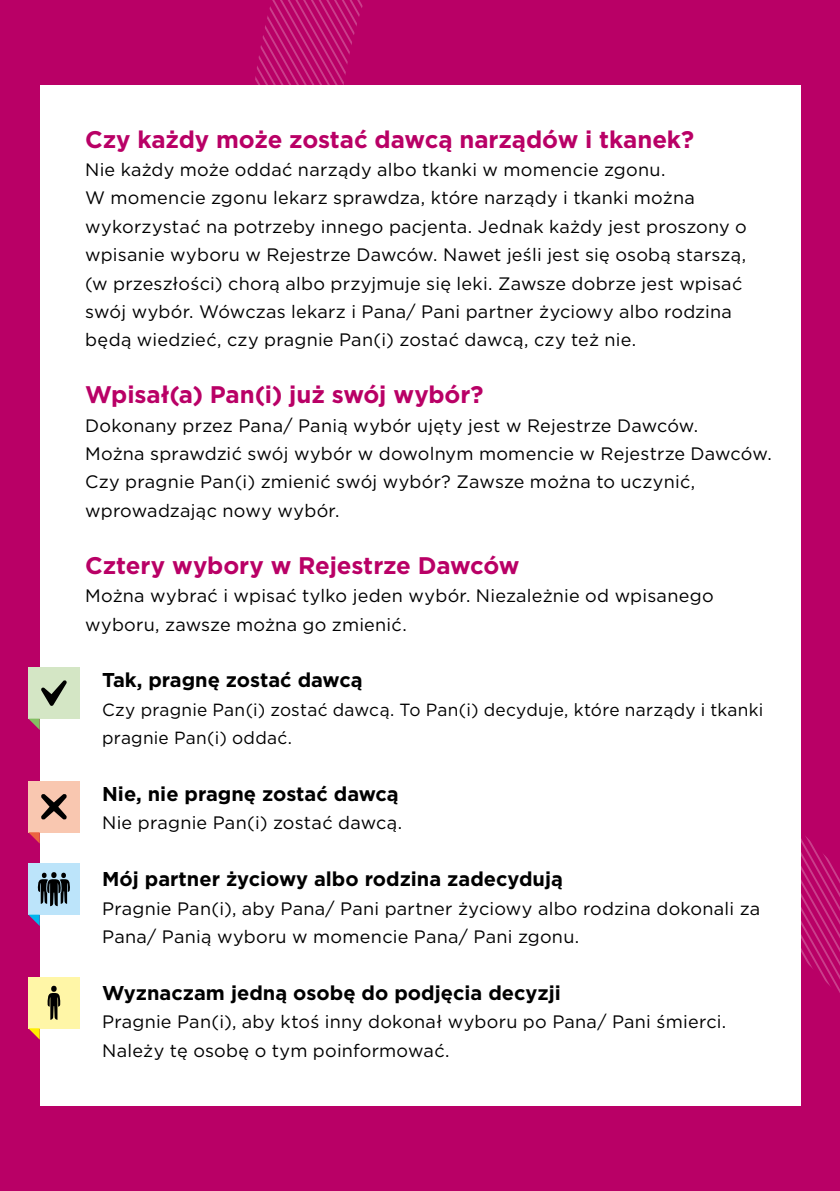
<style>
.page{position:relative;width:840px;height:1191px;background:#fff}
.page>*{position:absolute;margin:0;border:0;box-sizing:border-box;transform-origin:0 0}
.H3_-_Paragraafkop{font:700 24px "Gotham";letter-spacing:-.005em;color:#b90066}
.H4_-_Kop__keuzes{font:700 20px "Gotham";color:#000}
.Plat__zwart___4mm{font:18px/28.4px "Gotham";letter-spacing:.015em;color:#000}
.Plat__zwart{font:18px/28.4px "Gotham";letter-spacing:.015em;color:#000}
.Plat__zwart-2{font:17.6px/28.4px "Gotham";letter-spacing:.015em;color:#000}
</style>
<div class="page">
<div style="left:0;top:0;width:839px;height:1191px;background:#b90066"></div>
<svg style="left:799px;top:85px;width:5px;height:928px"></svg>
<svg style="left:804px;top:836px;width:35px;height:155px"></svg>
<div style="left:40px;top:85px;width:759px;height:1021px;background:#fff"></div>
<div style="left:28px;top:667px;width:51px;height:51px;background:#d4e6c5"></div>
<svg style="left:41px;top:680px;width:26px;height:26px"></svg>
<svg style="left:28px;top:718px;width:12px;height:12px"></svg>
<div style="left:28px;top:781px;width:51px;height:51px;background:#f9c7b0"></div>
<svg style="left:41px;top:794px;width:26px;height:25px"></svg>
<svg style="left:28px;top:832px;width:12px;height:11px"></svg>
<div style="left:28px;top:863px;width:51px;height:51px;background:#bce4fa"></div>
<svg style="left:37px;top:872px;width:33px;height:34px"></svg>
<svg style="left:28px;top:914px;width:12px;height:12px"></svg>
<div style="left:28px;top:977px;width:51px;height:51px;background:#fff6a7"></div>
<svg style="left:47px;top:985px;width:13px;height:34px"></svg>
<svg style="left:28px;top:1028px;width:12px;height:11px"></svg>
<h3 class="H3_-_Paragraafkop" style="left:85px;top:123px;width:610px">Czy każdy może zostać dawcą narządów i tkanek?</h3>
<p class="Plat__zwart___4mm" style="left:85px;top:155px;width:662px">Nie każdy może oddać narządy albo tkanki w momencie zgonu.<br>W momencie zgonu lekarz sprawdza, które narządy i tkanki można wykorzystać na potrzeby innego pacjenta. Jednak każdy jest proszony o wpisanie wyboru w Rejestrze Dawców. Nawet jeśli jest się osobą starszą, (w przeszłości) chorą albo przyjmuje się leki. Zawsze dobrze jest wpisać swój wybór. Wówczas lekarz i Pana/ Pani partner życiowy albo rodzina będą wiedzieć, czy pragnie Pan(i) zostać dawcą, czy też nie.</p>
<h3 class="H3_-_Paragraafkop" style="left:85px;top:379px;width:399px">Wpisał(a) Pan(i) już swój wybór?</h3>
<p class="Plat__zwart___4mm" style="left:85px;top:411px;width:688px">Dokonany przez Pana/ Panią wybór ujęty jest w Rejestrze Dawców.<br>Można sprawdzić swój wybór w dowolnym momencie w Rejestrze Dawców.<br>Czy pragnie Pan(i) zmienić swój wybór? Zawsze można to uczynić, wprowadzając nowy wybór.</p>
<h3 class="H3_-_Paragraafkop" style="left:85px;top:549px;width:435px">Cztery wybory w Rejestrze Dawców</h3>
<p class="Plat__zwart" style="left:85px;top:581px;width:629px">Można wybrać i wpisać tylko jeden wybór. Niezależnie od wpisanego wyboru, zawsze można go zmienić.</p>
<h4 class="H4_-_Kop__keuzes" style="left:102px;top:667px;width:262px">Tak, pragnę zostać dawcą</h4>
<p class="Plat__zwart-2" style="left:102px;top:695px;width:662px">Czy pragnie Pan(i) zostać dawcą. To Pan(i) decyduje, które narządy i tkanki pragnie Pan(i) oddać.</p>
<h4 class="H4_-_Kop__keuzes" style="left:102px;top:780px;width:298px">Nie, nie pragnę zostać dawcą</h4>
<p class="Plat__zwart" style="left:102px;top:808px;width:301px">Nie pragnie Pan(i) zostać dawcą.</p>
<h4 class="H4_-_Kop__keuzes" style="left:102px;top:866px;width:462px">Mój partner życiowy albo rodzina zadecydują</h4>
<p class="Plat__zwart" style="left:102px;top:893px;width:659px">Pragnie Pan(i), aby Pana/ Pani partner życiowy albo rodzina dokonali za<br>Pana/ Panią wyboru w momencie Pana/ Pani zgonu.</p>
<h4 class="H4_-_Kop__keuzes" style="left:102px;top:979px;width:460px">Wyznaczam jedną osobę do podjęcia decyzji</h4>
<p class="Plat__zwart" style="left:102px;top:1007px;width:625px">Pragnie Pan(i), aby ktoś inny dokonał wyboru po Pana/ Pani śmierci.<br>Należy tę osobę o tym poinformować.</p>
</div>
